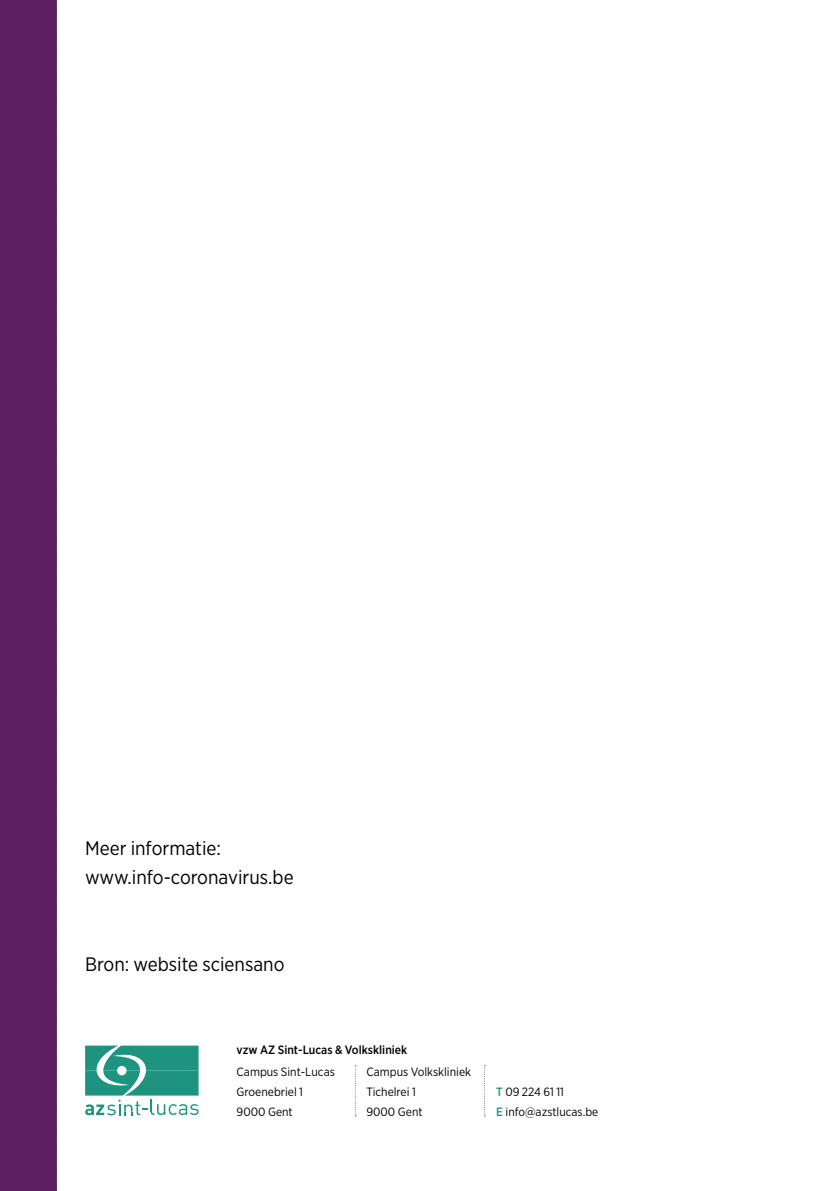
<style>
.page{position:relative;width:840px;height:1191px;background:#fff}
.page>*{position:absolute;margin:0;border:0;box-sizing:border-box;transform-origin:0 0}
.t1{font:19.6px/29px "Gotham Narrow";color:#000}
.t2{font:12px/20px "Gotham Narrow";color:#000}
.t3{font:500 12px "Gotham Narrow";color:#000}
.s1{font-weight:500;color:#1d9380}
</style>
<div class="page">
<div style="left:0;top:0;width:57px;height:1191px;background:#5f1d62"></div>
<svg style="left:85px;top:1045px;width:113px;height:70px"></svg>
<svg style="left:484px;top:1065px;width:1px;height:51px"></svg>
<svg style="left:354px;top:1065px;width:2px;height:51px"></svg>
<svg style="left:56px;top:0;width:2px;height:1190px"></svg>
<h1 class="t1" style="left:85px;top:833px;width:210px">Meer informatie: www.info-coronavirus.be</h1>
<h1 class="t1" style="left:85px;top:949px;width:201px">Bron: website sciensano</h1>
<p class="t3" style="left:236px;top:1041px;width:172px">vzw AZ Sint-Lucas &amp; Volkskliniek</p>
<p class="t2" style="left:236px;top:1061px;width:100px">Campus Sint-Lucas<br>Groenebriel 1<br>9000 Gent</p>
<p class="t2" style="left:366px;top:1061px;width:106px">Campus Volkskliniek<br>Tichelrei 1<br>9000 Gent</p>
<p class="t2" style="left:496px;top:1081px;width:104px"><span class="s1">T</span> 09 224 61 11<br><span class="s1">E</span> info@azstlucas.be</p>
</div>
